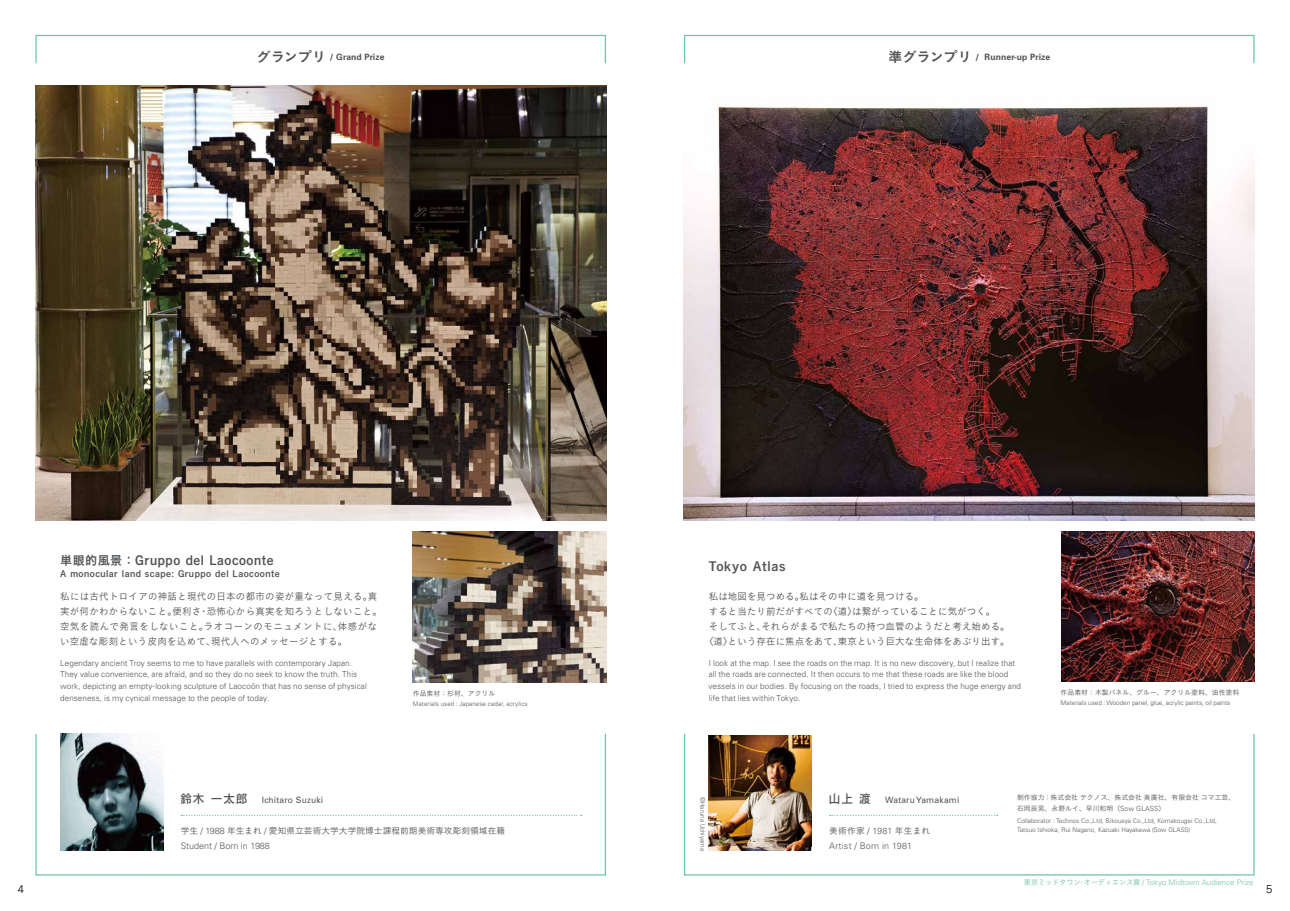
<style>
.page{position:relative;width:1290px;height:911px;background:#fff}
.page>*{position:absolute;margin:0;border:0;box-sizing:border-box;transform-origin:0 0}
.t1{font:12.5px "Koburina Go Std W6";letter-spacing:.05em;color:#515457}
.t2{font:12.5px "Koburina Go Std W6";letter-spacing:.05em;color:#515457;scale:1.05 1}
.t3{font:500 11.25px "Shin Go Pro";letter-spacing:.15em;color:#515457}
.t4{font:300 11.25px "Univers";color:#000}
.t5{font:9.75px/15px "Koburina Go Std W3";letter-spacing:.03em;color:#515457}
.t6{font:9.75px "Koburina Go Std W3";letter-spacing:.01em;color:#515457}
.t7{font:300 9px "Univers";color:#515457}
.t8{font:300 9px "Univers";letter-spacing:.02em;color:#515457}
.t9{font:8.75px "Koburina Go Std W3";color:#515457}
.t10{font:8.75px "Koburina Go Std W6";letter-spacing:.05em;color:#515457;scale:1.05 1}
.t11{font:700 8.75px "Univers";letter-spacing:.02em;color:#515457}
.t12{font:8.75px "Univers";letter-spacing:.025em;color:#515457}
.t13{font:8.75px "Koburina Go Std W3";letter-spacing:.02em;color:#515457}
.t14{font:300 8.38px/11.9px "Univers";letter-spacing:.005em;color:#515457}
.t15{font:300 7.75px "Univers";color:#6fc3a9}
.t16{font:6.88px/10.6px "Koburina Go Std W3";color:#515457}
.t17{font:300 6.5px/9.4px "Univers";color:#515457}
.s1{font-family:"Koburina Go Std W6";font-weight:400;font-size:13.75px}
.s2{font-family:"Univers";font-weight:300;font-size:9px}
.s3{font-family:"Univers";font-weight:300;font-size:8.88px}
.s4{font-size:8.88px}
.s5{font-family:"Univers";font-weight:300;font-size:7.12px}
.s6{font-family:"Koburina Go Std W3";font-weight:400;font-size:7.5px}
</style>
<div class="page">
<div style="left:684px;top:35px;width:570px;height:29px;border:1px solid #6fc3a9"></div>
<div style="left:35px;top:35px;width:571px;height:29px;border:1px solid #6fc3a9"></div>
<div style="left:35px;top:733px;width:571px;height:142px;border:1px solid #6fc3a9"></div>
<div style="left:684px;top:733px;width:570px;height:142px;border:1px solid #6fc3a9"></div>
<img style="left:35px;top:85px;width:571px;height:436px">
<img style="left:684px;top:103px;width:570px;height:418px">
<img style="left:60px;top:733px;width:103px;height:117px">
<img style="left:709px;top:735px;width:102px;height:115px">
<svg style="left:181px;top:814px;width:401px;height:2px"></svg>
<img style="left:413px;top:531px;width:193px;height:151px">
<img style="left:1061px;top:531px;width:193px;height:150px">
<svg style="left:830px;top:814px;width:167px;height:2px"></svg>
<p class="t11" style="left:257px;top:52px;width:129px"><span class="s1">グランプリ</span> / Grand Prize</p>
<p class="t11" style="left:888px;top:52px;width:163px"><span class="s1">準グランプリ</span> / Runner-up Prize</p>
<h1 class="t1" style="left:60px;top:551px;width:215px">単眼的風景：Gruppo del Laocoonte</h1>
<p class="t10" style="left:60px;top:567px;width:211px">A monocular land scape: Gruppo del Laocoonte</p>
<p class="t5" style="left:60px;top:588px;width:323px">私には古代トロイアの神話と現代の日本の都市の姿が重なって見える。真実が何かわからないこと。便利さ・恐怖心から真実を知ろうとしないこと。空気を読んで発言をしないこと。ラオコーンのモニュメントに、体感がない空虚な彫刻という皮肉を込めて、現代人へのメッセージとする。</p>
<p class="t14" style="left:60px;top:656px;width:308px">Legendary ancient Troy seems to me to have parallels with contemporary Japan.<br>They value convenience, are afraid, and so they do no seek to know the truth. This work, depicting an empty-looking sculpture of Laocoön that has no sense of physical denseness, is my cynical message to the people of today.</p>
<p class="t16" style="left:413px;top:688px;width:84px">作品素材：杉材、アクリル</p>
<p class="t17" style="left:413px;top:698px;width:116px">Materials used : Japanese cedar, acrylics</p>
<h1 class="t2" style="left:709px;top:557px;width:75px">Tokyo Atlas</h1>
<p class="t6" style="left:709px;top:588px;width:216px">私は地図を見つめる。私はその中に道を見つける。</p>
<p class="t6" style="left:709px;top:603px;width:288px">すると当たり前だがすべての〈道〉は繋がっていることに気がつく。</p>
<p class="t6" style="left:709px;top:618px;width:302px">そしてふと、それらがまるで私たちの持つ血管のようだと考え始める。</p>
<p class="t6" style="left:704px;top:633px;width:307px">〈道〉という存在に焦点をあて、東京という巨大な生命体をあぶり出す。</p>
<p class="t14" style="left:708px;top:656px;width:314px">I look at the map. I see the roads on the map. It is no new discovery, but I realize that all the roads are connected. It then occurs to me that these roads are like the blood vessels in our bodies. By focusing on the roads, I tried to express the huge energy and life that lies within Tokyo.</p>
<p class="t16" style="left:1060px;top:687px;width:180px">作品素材：木製パネル、グルー、アクリル塗料、油性塗料</p>
<p class="t17" style="left:1060px;top:697px;width:171px">Materials used : Wooden panel, glue, acrylic paints, oil paints</p>
<h2 class="t3" style="left:181px;top:789px;width:68px">鈴木 一太郎</h2>
<p class="t12" style="left:262px;top:794px;width:63px">Ichitaro Suzuki</p>
<p class="t9" style="left:181px;top:824px;width:326px">学生 <span class="s2">/</span> <span class="s3">1988</span> 年生まれ <span class="s2">/</span> 愛知県立芸術大学大学院博士課程前期美術専攻彫刻領域在籍</p>
<p class="t7" style="left:181px;top:840px;width:91px">Student / Born in <span class="s4">1988</span></p>
<p class="t17" style="left:708px;top:797px;width:55px;rotate:90deg">©Haruna Uchiyama</p>
<h2 class="t3" style="left:829px;top:789px;width:43px">山上 渡</h2>
<p class="t12" style="left:885px;top:794px;width:76px">Wataru Yamakami</p>
<p class="t13" style="left:829px;top:824px;width:103px">美術作家 <span class="s2">/</span> <span class="s3">1981</span> 年生まれ</p>
<p class="t8" style="left:829px;top:840px;width:84px">Artist / Born in <span class="s4">1981</span></p>
<p class="t16" style="left:1017px;top:792px;width:220px">制作協力：株式会社テクノス、株式会社美廣社、有限会社コマ工芸、石岡辰男、永野ルイ、早川和明（<span class="s5">Sow GLASS</span>）</p>
<p class="t17" style="left:1017px;top:815px;width:201px">Collaborator : Technos Co.,Ltd, Bikousya Co.,Ltd, Komakougei Co.,Ltd,<br>Tatsuo Ishioka, Rui Nagano, Kazuaki Hayakawa (Sow GLASS)</p>
<p class="t15" style="left:1024px;top:877px;width:231px"><span class="s6">東京ミッドタウン・オーディエンス賞</span> / Tokyo Midtown Audience Prize</p>
<h2 class="t4" style="left:18px;top:882px;width:8px">4</h2>
<h2 class="t4" style="left:1266px;top:882px;width:8px">5</h2>
</div>
